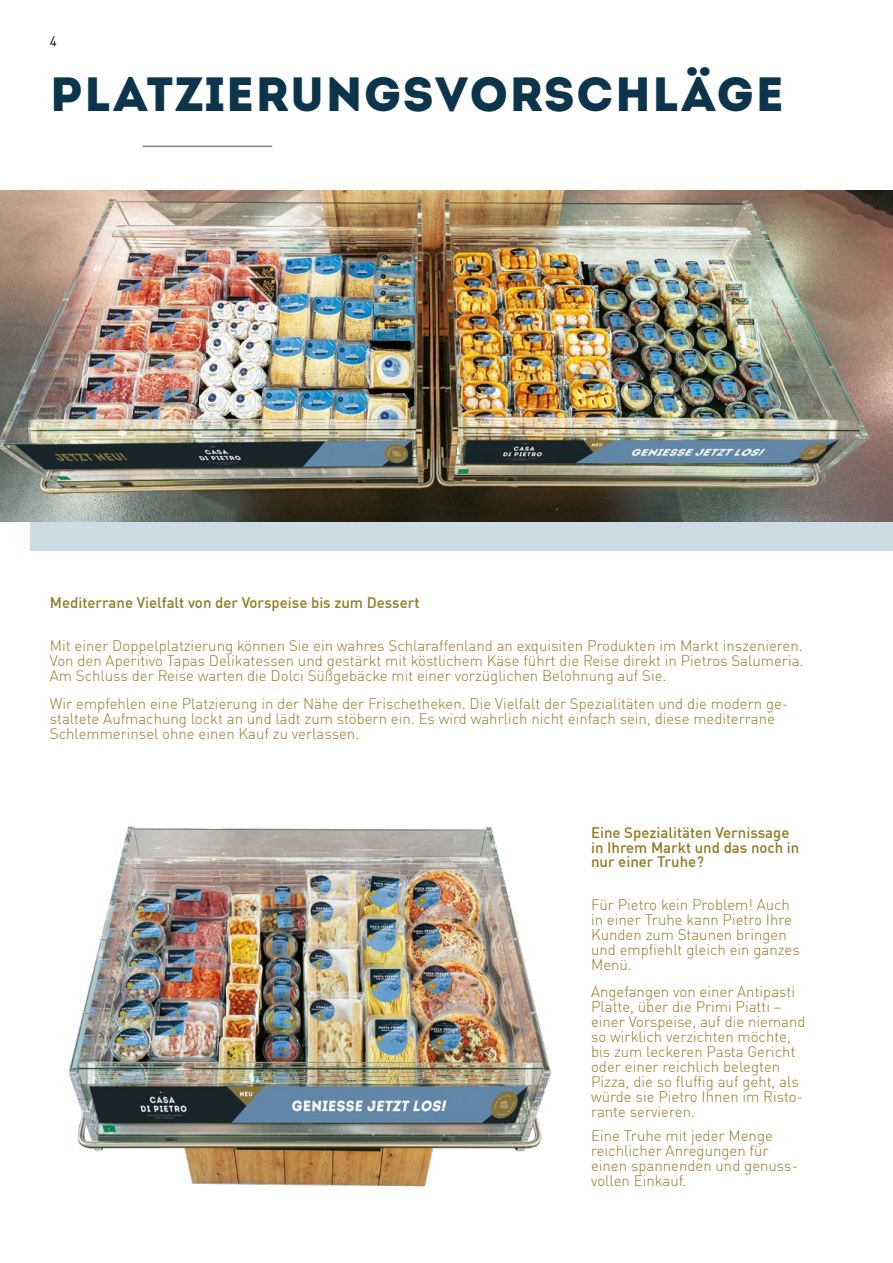
<style>
.page{position:relative;width:893px;height:1263px;background:#fff}
.page>*{position:absolute;margin:0;border:0;box-sizing:border-box;transform-origin:0 0}
.t1{font:48px "Intro";letter-spacing:.02em;color:#0c354b}
.t2{font:300 15px/15px "DIN Offc";color:#927b23}
.t3{font:500 15px/14.4px "DIN Offc";color:#927b23}
.t4{font:13.5px "DIN Offc";color:#000}
</style>
<div class="page">
<hr style="left:142px;top:146px;width:130px;height:1px;background:#000">
<div style="left:30px;top:219px;width:863px;height:331px;background:#cadbe4"></div>
<img style="left:69px;top:826px;width:483px;height:361px">
<img style="left:0;top:190px;width:893px;height:331px">
<p class="t4" style="left:50px;top:33px;width:9px">4</p>
<h1 class="t1" style="left:50px;top:66px;width:736px">PLATZIERUNGSVORSCHLÄGE</h1>
<p class="t3" style="left:50px;top:595px;width:371px">Mediterrane Vielfalt von der Vorspeise bis zum Dessert</p>
<p class="t2" style="left:50px;top:638px;width:755px;text-align:justify">Mit einer Doppelplatzierung können Sie ein wahres Schlaraffenland an exquisiten Produkten im Markt inszenieren.<br>Von den Aperitivo Tapas Delikatessen und gestärkt mit köstlichem Käse führt die Reise direkt in Pietros Salumeria.<br>Am Schluss der Reise warten die Dolci Süßgebäcke mit einer vorzüglichen Belohnung auf Sie.</p>
<p class="t2" style="left:50px;top:696px;width:740px">Wir empfehlen eine Platzierung in der Nähe der Frischetheken. Die Vielfalt der Spezialitäten und die modern ge&shy;staltete Aufmachung lockt an und lädt zum stöbern ein. Es wird wahrlich nicht einfach sein, diese mediterrane<br>Schlemmerinsel ohne einen Kauf zu verlassen.</p>
<p class="t3" style="left:591px;top:825px;width:210px">Eine Spezialitäten Vernissage in Ihrem Markt und das noch in nur einer Truhe?</p>
<p class="t2" style="left:591px;top:897px;width:210px">Für Pietro kein Problem! Auch in einer Truhe kann Pietro Ihre<br>Kunden zum Staunen bringen und empfiehlt gleich ein ganzes<br>Menü.</p>
<p class="t2" style="left:591px;top:984px;width:216px">Angefangen von einer Antipasti<br>Platte, über die Primi Piatti – einer Vorspeise, auf die niemand so wirklich verzichten möchte, bis zum leckeren Pasta Gericht oder einer reichlich belegten<br>Pizza, die so fluffig auf geht, als würde sie Pietro Ihnen im Risto&shy;rante servieren.</p>
<p class="t2" style="left:591px;top:1128px;width:209px">Eine Truhe mit jeder Menge reichlicher Anregungen für einen spannenden und genuss&shy;vollen Einkauf.</p>
</div>
